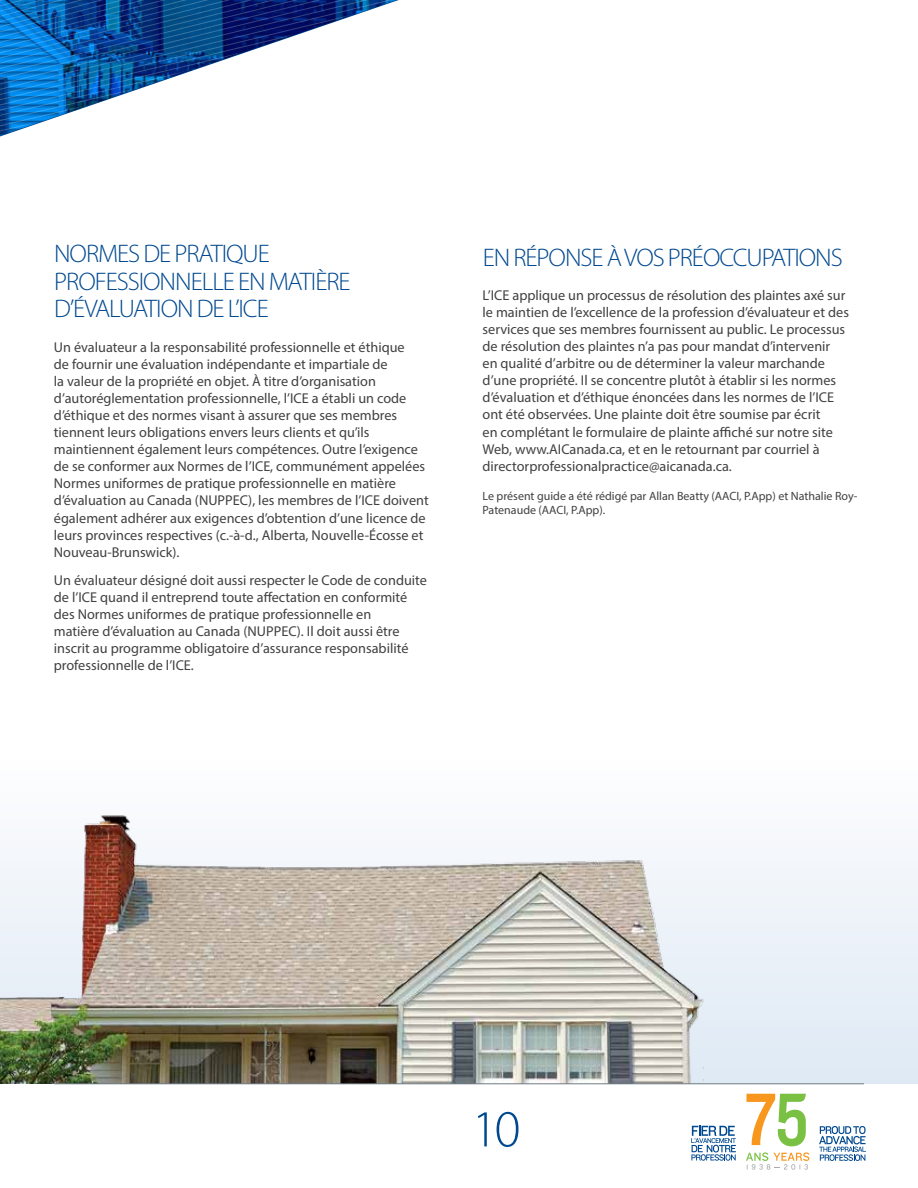
<style>
.page{position:relative;width:918px;height:1188px;background:#fff}
.page>*{position:absolute;margin:0;border:0;box-sizing:border-box;transform-origin:0 0}
.t1{font:300 52.35px "Myriad Pro";color:#004990}
.t2{font:300 25.5px/27.6px "Myriad Pro";letter-spacing:-.04em;color:#004990}
.t3{font:14.25px/17.1px "Myriad Pro";color:#414042}
.t4{font:12px/14.4px "Myriad Pro";color:#414042}
</style>
<div class="page">
<svg style="left:0;top:113px;width:69px;height:5px"></svg>
<svg style="left:0;top:108px;width:83px;height:5px"></svg>
<svg style="left:0;top:103px;width:98px;height:5px"></svg>
<svg style="left:0;top:98px;width:112px;height:5px"></svg>
<svg style="left:0;top:93px;width:127px;height:5px"></svg>
<svg style="left:0;top:89px;width:139px;height:4px"></svg>
<svg style="left:0;top:84px;width:153px;height:5px"></svg>
<svg style="left:0;top:79px;width:168px;height:5px"></svg>
<svg style="left:0;top:74px;width:183px;height:5px"></svg>
<svg style="left:0;top:69px;width:197px;height:5px"></svg>
<img style="left:0;top:0;width:399px;height:69px">
<div style="left:0;top:650px;width:918px;height:434px;background:linear-gradient(to bottom,#fff,#e0eaf4)"></div>
<img style="left:0;top:787px;width:703px;height:297px">
<svg style="left:746px;top:1094px;width:60px;height:52px"></svg>
<svg style="left:746px;top:1152px;width:63px;height:18px"></svg>
<svg style="left:691px;top:1126px;width:45px;height:35px"></svg>
<svg style="left:819px;top:1126px;width:47px;height:35px"></svg>
<hr style="left:54px;top:1083px;width:810px;height:1px;background:#707c84">
<h2 class="t2" style="left:54px;top:240px;width:298px">NORMES DE PRATIQUE<br>PROFESSIONNELLE EN MATIÈRE<br>D’ÉVALUATION DE L’ICE</h2>
<p class="t3" style="left:54px;top:338px;width:376px">Un évaluateur a la responsabilité professionnelle et éthique<br>de fournir une évaluation indépendante et impartiale de<br>la valeur de la propriété en objet. À titre d’organisation d’autoréglementation professionnelle, l’ICE a établi un code d’éthique et des normes visant à assurer que ses membres tiennent leurs obligations envers leurs clients et qu’ils maintiennent également leurs compétences. Outre l’exigence de se conformer aux Normes de l’ICE, communément appelées Normes uniformes de pratique professionnelle en matière d’évaluation au Canada (NUPPEC), les membres de l’ICE doivent également adhérer aux exigences d’obtention d’une licence de leurs provinces respectives (c.-à-d., Alberta, Nouvelle-Écosse et Nouveau-Brunswick).</p>
<p class="t3" style="left:54px;top:571px;width:375px">Un évaluateur désigné doit aussi respecter le Code de conduite de l’ICE quand il entreprend toute affectation en conformité des Normes uniformes de pratique professionnelle en<br>matière d’évaluation au Canada (NUPPEC). Il doit aussi être inscrit au programme obligatoire d’assurance responsabilité professionnelle de l’ICE.</p>
<h2 class="t2" style="left:483px;top:244px;width:362px">EN RÉPONSE À VOS PRÉOCCUPATIONS</h2>
<p class="t3" style="left:483px;top:286px;width:368px">L’ICE applique un processus de résolution des plaintes axé sur le maintien de l’excellence de la profession d’évaluateur et des services que ses membres fournissent au public. Le processus de résolution des plaintes n’a pas pour mandat d’intervenir<br>en qualité d’arbitre ou de déterminer la valeur marchande d’une propriété. Il se concentre plutôt à établir si les normes d’évaluation et d’éthique énoncées dans les normes de l’ICE ont été observées. Une plainte doit être soumise par écrit<br>en complétant le formulaire de plainte affiché sur notre site Web, www.AICanada.ca, et en le retournant par courriel à directorprofessionalpractice@aicanada.ca.</p>
<p class="t4" style="left:483px;top:488px;width:376px">Le présent guide a été rédigé par Allan Beatty (AACI, P.App) et Nathalie Roy-<br>Patenaude (AACI, P.App).</p>
<h1 class="t1" style="left:472px;top:1100px;width:50px">10</h1>
</div>
